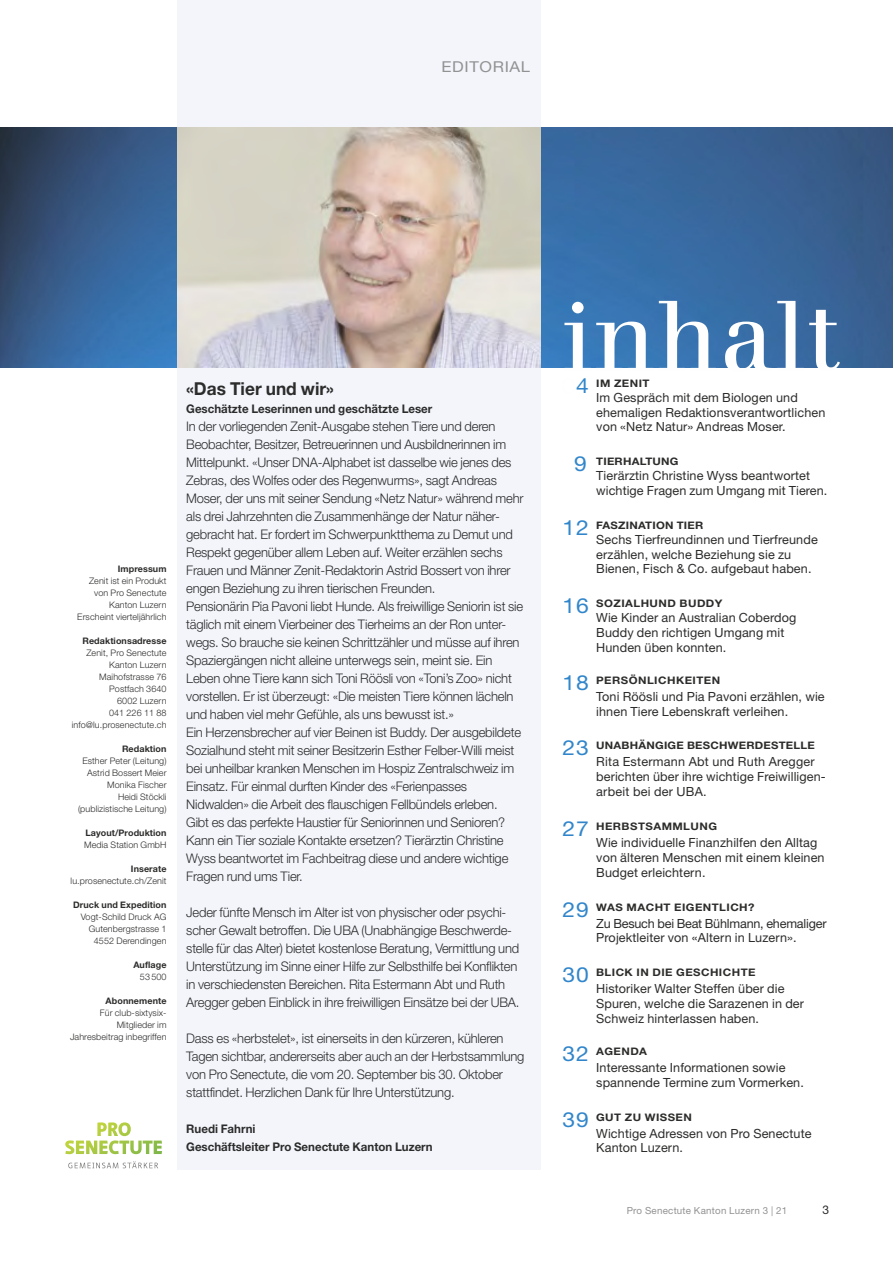
<style>
.page{position:relative;width:893px;height:1263px;background:#fff}
.page>*{position:absolute;margin:0;border:0;box-sizing:border-box;transform-origin:0 0}
.t1{font:97.05px "Walbaum";letter-spacing:.015em;color:#fefefe}
.t2{font:700 17.85px "Helvetica Neue LT Std";color:#2c2c2b}
.t3{font:15px "Helvetica Neue LT Std";letter-spacing:.04em;color:#919291;scale:1.1 1}
.t4{font:300 13.2px/18px "Helvetica Neue LT Std";letter-spacing:-.015em;color:#2c2c2b}
.t5{font:12.6px/14.9px "Helvetica Neue LT Std";letter-spacing:.01em;color:#2c2c2b}
.t6{font:12.6px/14.9px "Helvetica Neue LT Std";letter-spacing:-.015em;color:#2c2c2b}
.t7{font:12px "Helvetica Neue LT Std";color:#2c2c2b}
.t8{font:700 11.85px/18px "Helvetica Neue LT Std";color:#2c2c2b}
.t9{font:700 10.35px "Helvetica Neue LT Std";letter-spacing:.04em;color:#2c2c2b;scale:1.1 1}
.t10{font:700 10.35px "Helvetica Neue LT Std";letter-spacing:.02em;color:#2c2c2b;scale:1.1 1}
.t11{font:9.75px "Helvetica Neue LT Std";letter-spacing:.025em;color:#919291}
.t12{font:300 9px/12px "Helvetica Neue LT Std";letter-spacing:.01em;color:#2c2c2b;text-align:right}
.t13{font:700 9px "Helvetica Neue LT Std";letter-spacing:.01em;color:#2c2c2b}
.s1{font-weight:200;font-size:20.85px;color:#fefefe}
.s2{font-weight:400;font-size:20.85px;color:#3186cb}
</style>
<div class="page">
<img style="left:0;top:128px;width:893px;height:239px">
<div style="left:177px;top:0;width:364px;height:1169px;background:#eef2fa"></div>
<svg style="left:68px;top:1161px;width:90px;height:7px"></svg>
<svg style="left:65px;top:1122px;width:97px;height:32px"></svg>
<img style="left:177px;top:128px;width:364px;height:239px">
<p class="t3" style="left:441px;top:58px;width:82px">EDITORIAL</p>
<p class="t13" style="left:118px;top:563px;width:50px">Impressum</p>
<p class="t12" style="left:77px;top:574px;width:91px">Zenit ist ein Produkt von Pro Senectute<br>Kanton Luzern<br>Erscheint vierteljährlich</p>
<p class="t13" style="left:82px;top:635px;width:86px">Redaktionsadresse</p>
<p class="t12" style="left:72px;top:646px;width:96px">Zenit, Pro Senectute<br>Kanton Luzern<br>Maihofstrasse 76<br>Postfach 3640<br>6002 Luzern<br>041 226 11 88 info@lu.prosenectute.ch</p>
<p class="t13" style="left:122px;top:743px;width:46px">Redaktion</p>
<p class="t12" style="left:78px;top:754px;width:90px">Esther Peter (Leitung)<br>Astrid Bossert Meier<br>Monika Fischer<br>Heidi Stöckli (publizistische Leitung)</p>
<p class="t13" style="left:85px;top:827px;width:83px">Layout/Produktion</p>
<p class="t12" style="left:84px;top:838px;width:84px">Media Station GmbH</p>
<p class="t13" style="left:131px;top:863px;width:37px">Inserate</p>
<p class="t12" style="left:71px;top:874px;width:97px">lu.prosenectute.ch/Zenit</p>
<p class="t13" style="left:73px;top:899px;width:95px">Druck und Expedition</p>
<p class="t12" style="left:81px;top:910px;width:87px">Vogt-Schild Druck AG<br>Gutenbergstrasse 1<br>4552 Derendingen</p>
<p class="t13" style="left:133px;top:959px;width:35px">Auflage</p>
<p class="t12" style="left:140px;top:970px;width:28px">53 500</p>
<p class="t13" style="left:106px;top:995px;width:62px">Abonnemente</p>
<p class="t12" style="left:70px;top:1006px;width:98px">Für club-sixtysix-<br>Mitglieder im<br>Jahresbeitrag inbegriffen</p>
<h2 class="t2" style="left:186px;top:378px;width:149px">«Das Tier und wir»</h2>
<p class="t8" style="left:186px;top:400px;width:248px">Geschätzte Leserinnen und geschätzte Leser</p>
<p class="t4" style="left:186px;top:417px;width:339px">In der vorliegenden Zenit-Ausgabe stehen Tiere und deren Beobachter, Besitzer, Betreuerinnen und Ausbildnerinnen im Mittelpunkt. «Unser DNA-Alphabet ist dasselbe wie jenes des Zebras, des Wolfes oder des Regenwurms», sagt Andreas Moser, der uns mit seiner Sendung «Netz Natur» während mehr als drei Jahrzehnten die Zusammenhänge der Natur näher&shy;gebracht hat. Er fordert im Schwerpunktthema zu Demut und Respekt gegenüber allem Leben auf. Weiter erzählen sechs Frauen und Männer Zenit-Redaktorin Astrid Bossert von ihrer engen Beziehung zu ihren tierischen Freunden.<br>Pensionärin Pia Pavoni liebt Hunde. Als freiwillige Seniorin ist sie täglich mit einem Vierbeiner des Tierheims an der Ron unter&shy;wegs. So brauche sie keinen Schrittzähler und müsse auf ihren Spaziergängen nicht alleine unterwegs sein, meint sie. Ein Leben ohne Tiere kann sich Toni Röösli von «Toni’s Zoo» nicht vorstellen. Er ist überzeugt: «Die meisten Tiere können lächeln und haben viel mehr Gefühle, als uns bewusst ist.»<br>Ein Herzensbrecher auf vier Beinen ist Buddy. Der ausgebildete Sozialhund steht mit seiner Besitzerin Esther Felber-Willi meist bei unheilbar kranken Menschen im Hospiz Zentralschweiz im Einsatz. Für einmal durften Kinder des «Ferienpasses Nidwalden» die Arbeit des flauschigen Fellbündels erleben.<br>Gibt es das perfekte Haustier für Seniorinnen und Senioren?<br>Kann ein Tier soziale Kontakte ersetzen? Tierärztin Christine Wyss beantwortet im Fachbeitrag diese und andere wichtige Fragen rund ums Tier.</p>
<p class="t4" style="left:186px;top:903px;width:335px">Jeder fünfte Mensch im Alter ist von physischer oder psychi&shy;scher Gewalt betroffen. Die UBA (Unabhängige Beschwerde&shy;stelle für das Alter) bietet kostenlose Beratung, Vermittlung und Unterstützung im Sinne einer Hilfe zur Selbsthilfe bei Konflikten in verschiedensten Bereichen. Rita Estermann Abt und Ruth Aregger geben Einblick in ihre freiwilligen Einsätze bei der UBA.</p>
<p class="t4" style="left:186px;top:1029px;width:340px">Dass es «herbstelet», ist einerseits in den kürzeren, kühleren Tagen sichtbar, andererseits aber auch an der Herbstsammlung von Pro Senectute, die vom 20. September bis 30. Oktober stattfindet. Herzlichen Dank für Ihre Unterstützung.</p>
<p class="t8" style="left:186px;top:1120px;width:248px">Ruedi Fahrni<br>Geschäftsleiter Pro Senectute Kanton Luzern</p>
<h1 class="t1" style="left:562px;top:278px;width:279px">inhalt</h1>
<p class="t9" style="left:563px;top:377px;width:81px"><span class="s1">0</span><span class="s2">4</span> IM ZENIT</p>
<p class="t5" style="left:596px;top:390px;width:231px">Im Gespräch mit dem Biologen und ehemaligen Redaktionsverantwortlichen von «Netz Natur» Andreas Moser.</p>
<p class="t10" style="left:574px;top:455px;width:96px"><span class="s2">9</span> TIERHALTUNG</p>
<p class="t5" style="left:596px;top:468px;width:233px">Tierärztin Christine Wyss beantwortet wichtige Fragen zum Umgang mit Tieren.</p>
<p class="t10" style="left:563px;top:519px;width:129px"><span class="s2">12</span> FASZINATION TIER</p>
<p class="t5" style="left:596px;top:532px;width:223px">Sechs Tierfreundinnen und Tierfreunde erzählen, welche Beziehung sie zu<br>Bienen, Fisch &amp; Co. aufgebaut haben.</p>
<p class="t9" style="left:563px;top:597px;width:147px"><span class="s2">16</span> SOZIALHUND BUDDY</p>
<p class="t5" style="left:596px;top:610px;width:202px">Wie Kinder an Australian Coberdog<br>Buddy den richtigen Umgang mit<br>Hunden üben konnten.</p>
<p class="t9" style="left:563px;top:674px;width:145px"><span class="s2">18</span> PERSÖNLICHKEITEN</p>
<p class="t5" style="left:596px;top:689px;width:230px">Toni Röösli und Pia Pavoni erzählen, wie ihnen Tiere Lebenskraft verleihen.</p>
<p class="t10" style="left:563px;top:739px;width:231px"><span class="s2">23</span> UNABHÄNGIGE BESCHWERDESTELLE</p>
<p class="t5" style="left:596px;top:754px;width:231px">Rita Estermann Abt und Ruth Aregger berichten über ihre wichtige Freiwilligen&shy;arbeit bei der UBA.</p>
<p class="t9" style="left:563px;top:820px;width:142px"><span class="s2">27</span> HERBSTSAMMLUNG</p>
<p class="t5" style="left:596px;top:835px;width:230px">Wie individuelle Finanzhilfen den Alltag von älteren Menschen mit einem kleinen<br>Budget erleichtern.</p>
<p class="t9" style="left:563px;top:900px;width:176px"><span class="s2">29</span> WAS MACHT EIGENTLICH?</p>
<p class="t6" style="left:596px;top:915px;width:232px">Zu Besuch bei Beat Bühlmann, ehemaliger<br>Projektleiter von «Altern in Luzern».</p>
<p class="t9" style="left:563px;top:966px;width:177px"><span class="s2">30</span> BLICK IN DIE GESCHICHTE</p>
<p class="t5" style="left:596px;top:981px;width:209px">Historiker Walter Steffen über die<br>Spuren, welche die Sarazenen in der<br>Schweiz hinterlassen haben.</p>
<p class="t9" style="left:563px;top:1045px;width:78px"><span class="s2">32</span> AGENDA</p>
<p class="t5" style="left:596px;top:1060px;width:209px">Interessante Informationen sowie spannende Termine zum Vormerken.</p>
<p class="t9" style="left:563px;top:1110px;width:119px"><span class="s2">39</span> GUT ZU WISSEN</p>
<p class="t5" style="left:596px;top:1125px;width:217px">Wichtige Adressen von Pro Senectute<br>Kanton Luzern.</p>
<p class="t11" style="left:627px;top:1205px;width:162px">Pro Senectute Kanton Luzern 3 | 21</p>
<p class="t7" style="left:822px;top:1203px;width:8px">3</p>
</div>
